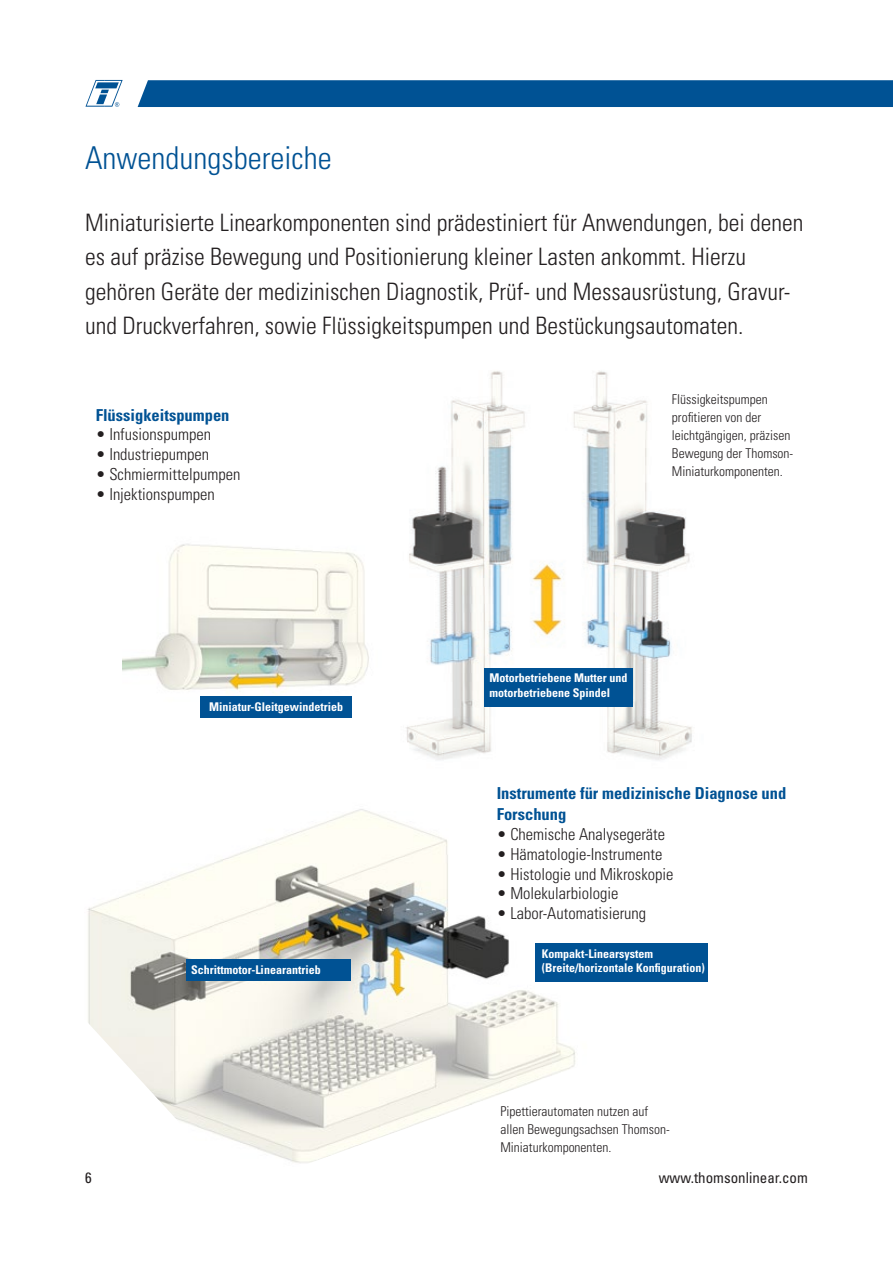
<style>
.page{position:relative;width:893px;height:1263px;background:#fff}
.page>*{position:absolute;margin:0;border:0;box-sizing:border-box;transform-origin:0 0}
.t1{font:300 condensed 31.5px "Univers LT Std";color:#005294}
.t2{font:300 condensed 24px/34.5px "Univers LT Std";color:#231f20}
.t3{font:300 condensed 16.5px "Univers LT Std";color:#231f20}
.t4{font:700 condensed 16.5px/21px "Univers LT Std";color:#005294}
.t5{font:condensed 15px "Univers LT Std";color:#231f20}
.t6{font:300 condensed 13.5px/18px "Univers LT Std";color:#231f20}
.t7{font:700 condensed 12px/14.4px "Univers LT Std";color:#fff}
</style>
<div class="page">
<div style="left:138px;top:80px;width:755px;height:27px;background:#005294"></div>
<svg style="left:85px;top:80px;width:38px;height:27px"></svg>
<img style="left:406px;top:371px;width:286px;height:389px">
<img style="left:87px;top:809px;width:504px;height:354px">
<div style="left:484px;top:668px;width:148px;height:38px;background:#005294"></div>
<div style="left:187px;top:960px;width:164px;height:21px;background:#005294"></div>
<div style="left:535px;top:943px;width:173px;height:38px;background:#005294"></div>
<img style="left:123px;top:544px;width:246px;height:174px">
<div style="left:200px;top:696px;width:151px;height:22px;background:#005294"></div>
<p class="t1" style="left:85px;top:139px;width:248px">Anwendungsbereiche</p>
<p class="t2" style="left:85px;top:205px;width:720px">Miniaturisierte Linearkomponenten sind prädestiniert für Anwendungen, bei denen es auf präzise Bewegung und Positionierung kleiner Lasten ankommt. Hierzu gehören Geräte der medizinischen Diagnostik, Prüf- und Messausrüstung, Gravur&shy;und Druckverfahren, sowie Flüssigkeitspumpen und Bestückungsautomaten.</p>
<p class="t4" style="left:96px;top:404px;width:135px">Flüssigkeitspumpen</p>
<p class="t3" style="left:96px;top:425px;width:117px">• Infusionspumpen</p>
<p class="t3" style="left:96px;top:444px;width:115px">• Industriepumpen</p>
<p class="t3" style="left:96px;top:464px;width:146px">• Schmiermittelpumpen</p>
<p class="t3" style="left:96px;top:484px;width:121px">• Injektionspumpen</p>
<p class="t7" style="left:209px;top:700px;width:136px">Miniatur-Gleitgewindetrieb</p>
<p class="t7" style="left:191px;top:963px;width:131px">Schrittmotor-Linearantrieb</p>
<p class="t6" style="left:672px;top:390px;width:123px">Flüssigkeitspumpen profitieren von der leichtgängigen, präzisen<br>Bewegung der Thomson-<br>Miniaturkomponenten.</p>
<p class="t7" style="left:489px;top:671px;width:139px">Motorbetriebene Mutter und motorbetriebene Spindel</p>
<p class="t4" style="left:497px;top:783px;width:291px">Instrumente für medizinische Diagnose und<br>Forschung</p>
<p class="t3" style="left:497px;top:824px;width:170px">• Chemische Analysegeräte</p>
<p class="t3" style="left:497px;top:844px;width:167px">• Hämatologie-Instrumente</p>
<p class="t3" style="left:497px;top:864px;width:178px">• Histologie und Mikroskopie</p>
<p class="t3" style="left:497px;top:884px;width:123px">• Molekularbiologie</p>
<p class="t3" style="left:497px;top:903px;width:151px">• Labor-Automatisierung</p>
<p class="t7" style="left:542px;top:946px;width:164px">Kompakt-Linearsystem (Breite/horizontale Konfiguration)</p>
<p class="t6" style="left:500px;top:1102px;width:171px">Pipettierautomaten nutzen auf allen Bewegungsachsen Thomson-<br>Miniaturkomponenten.</p>
<p class="t5" style="left:85px;top:1168px;width:8px">6</p>
<p class="t5" style="left:659px;top:1168px;width:151px">www.thomsonlinear.com</p>
</div>
